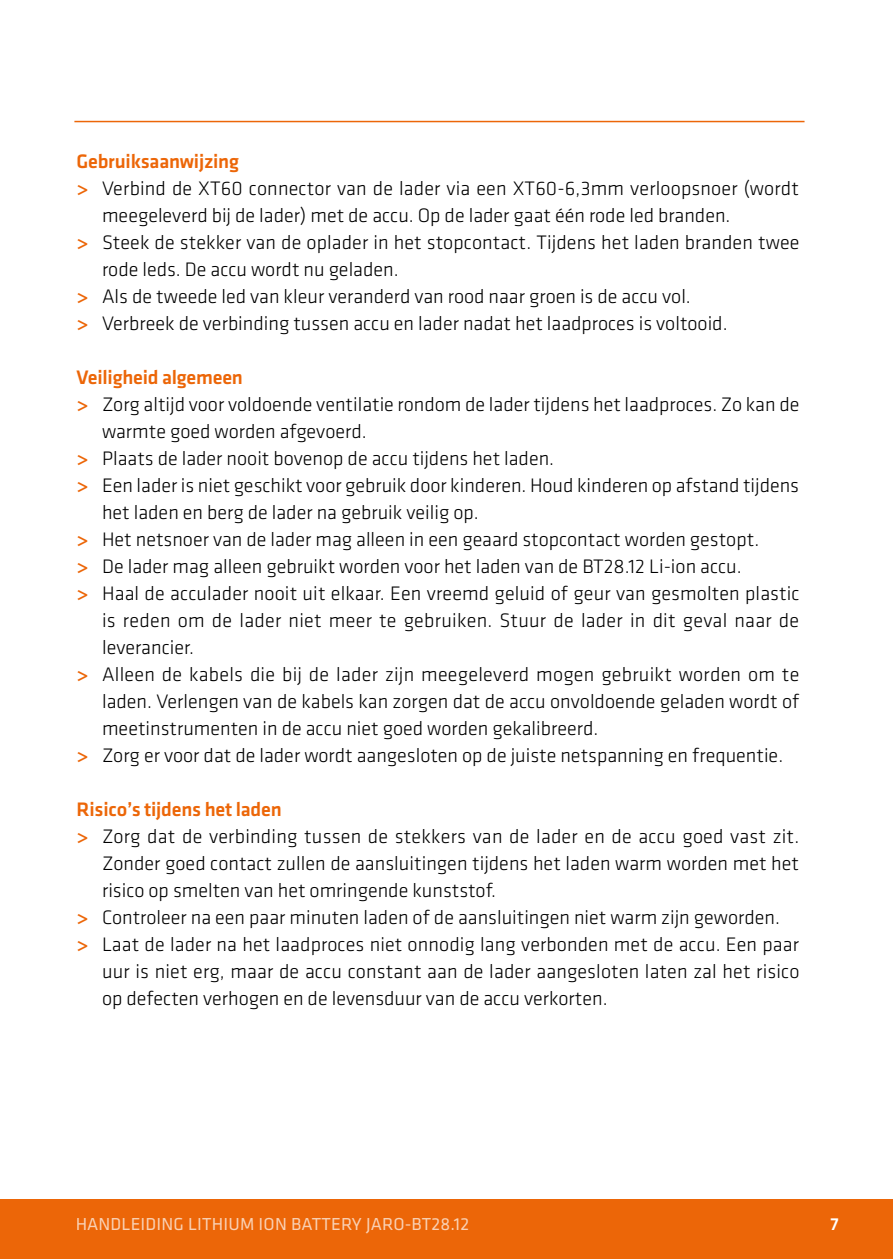
<style>
.page{position:relative;width:893px;height:1259px;background:#fff}
.page>*{position:absolute;margin:0;border:0;box-sizing:border-box;transform-origin:0 0}
.t1{font:300 20.4px "Klavika";color:#000}
.t2{font:500 20.4px "Klavika";letter-spacing:-.01em;color:#ec6608}
.t3{font:18px "Klavika";letter-spacing:.01em;color:#fff}
.t4{font:500 18px "Klavika";color:#fff}
.s1{font-weight:500;color:#ec6608}
</style>
<div class="page">
<div style="left:0;top:1199px;width:893px;height:60px;background:#ec6608"></div>
<hr style="left:74px;top:121px;width:730px;height:1px;background:#ec6608">
<p class="t2" style="left:77px;top:150px;width:164px">Gebruiksaanwijzing</p>
<p class="t1" style="left:77px;top:177px;width:724px"><span class="s1">&gt;</span> Verbind de XT60 connector van de lader via een XT60-6,3mm verloopsnoer (wordt</p>
<p class="t1" style="left:102px;top:204px;width:630px">meegeleverd bij de lader) met de accu. Op de lader gaat één rode led branden.</p>
<p class="t1" style="left:77px;top:231px;width:724px"><span class="s1">&gt;</span> Steek de stekker van de oplader in het stopcontact. Tijdens het laden branden twee</p>
<p class="t1" style="left:102px;top:258px;width:298px">rode leds. De accu wordt nu geladen.</p>
<p class="t1" style="left:77px;top:285px;width:616px"><span class="s1">&gt;</span> Als de tweede led van kleur veranderd van rood naar groen is de accu vol.</p>
<p class="t1" style="left:77px;top:312px;width:652px"><span class="s1">&gt;</span> Verbreek de verbinding tussen accu en lader nadat het laadproces is voltooid.</p>
<p class="t2" style="left:77px;top:366px;width:168px">Veiligheid algemeen</p>
<p class="t1" style="left:77px;top:393px;width:724px"><span class="s1">&gt;</span> Zorg altijd voor voldoende ventilatie rondom de lader tijdens het laadproces. Zo kan de</p>
<p class="t1" style="left:102px;top:420px;width:266px">warmte goed worden afgevoerd.</p>
<p class="t1" style="left:77px;top:447px;width:479px"><span class="s1">&gt;</span> Plaats de lader nooit bovenop de accu tijdens het laden.</p>
<p class="t1" style="left:77px;top:474px;width:724px"><span class="s1">&gt;</span> Een lader is niet geschikt voor gebruik door kinderen. Houd kinderen op afstand tijdens</p>
<p class="t1" style="left:102px;top:501px;width:378px">het laden en berg de lader na gebruik veilig op.</p>
<p class="t1" style="left:77px;top:528px;width:684px"><span class="s1">&gt;</span> Het netsnoer van de lader mag alleen in een geaard stopcontact worden gestopt.</p>
<p class="t1" style="left:77px;top:555px;width:667px"><span class="s1">&gt;</span> De lader mag alleen gebruikt worden voor het laden van de BT28.12 Li-ion accu.</p>
<p class="t1" style="left:77px;top:582px;width:725px"><span class="s1">&gt;</span> Haal de acculader nooit uit elkaar. Een vreemd geluid of geur van gesmolten plastic</p>
<p class="t1" style="left:102px;top:609px;width:699px">is reden om de lader niet meer te gebruiken. Stuur de lader in dit geval naar de</p>
<p class="t1" style="left:102px;top:636px;width:93px">leverancier.</p>
<p class="t1" style="left:77px;top:663px;width:724px"><span class="s1">&gt;</span> Alleen de kabels die bij de lader zijn meegeleverd mogen gebruikt worden om te</p>
<p class="t1" style="left:102px;top:690px;width:699px">laden. Verlengen van de kabels kan zorgen dat de accu onvoldoende geladen wordt of</p>
<p class="t1" style="left:102px;top:717px;width:498px">meetinstrumenten in de accu niet goed worden gekalibreerd.</p>
<p class="t1" style="left:77px;top:744px;width:708px"><span class="s1">&gt;</span> Zorg er voor dat de lader wordt aangesloten op de juiste netspanning en frequentie.</p>
<p class="t2" style="left:77px;top:798px;width:207px">Risico’s tijdens het laden</p>
<p class="t1" style="left:77px;top:825px;width:724px"><span class="s1">&gt;</span> Zorg dat de verbinding tussen de stekkers van de lader en de accu goed vast zit.</p>
<p class="t1" style="left:102px;top:852px;width:698px">Zonder goed contact zullen de aansluitingen tijdens het laden warm worden met het</p>
<p class="t1" style="left:102px;top:879px;width:395px">risico op smelten van het omringende kunststof.</p>
<p class="t1" style="left:77px;top:906px;width:705px"><span class="s1">&gt;</span> Controleer na een paar minuten laden of de aansluitingen niet warm zijn geworden.</p>
<p class="t1" style="left:77px;top:933px;width:724px"><span class="s1">&gt;</span> Laat de lader na het laadproces niet onnodig lang verbonden met de accu. Een paar</p>
<p class="t1" style="left:102px;top:960px;width:699px">uur is niet erg, maar de accu constant aan de lader aangesloten laten zal het risico</p>
<p class="t1" style="left:102px;top:987px;width:507px">op defecten verhogen en de levensduur van de accu verkorten.</p>
<p class="t3" style="left:75px;top:1214px;width:395px">HANDLEIDING LITHIUM ION BATTERY JARO-BT28.12</p>
<p class="t4" style="left:830px;top:1214px;width:10px">7</p>
</div>
